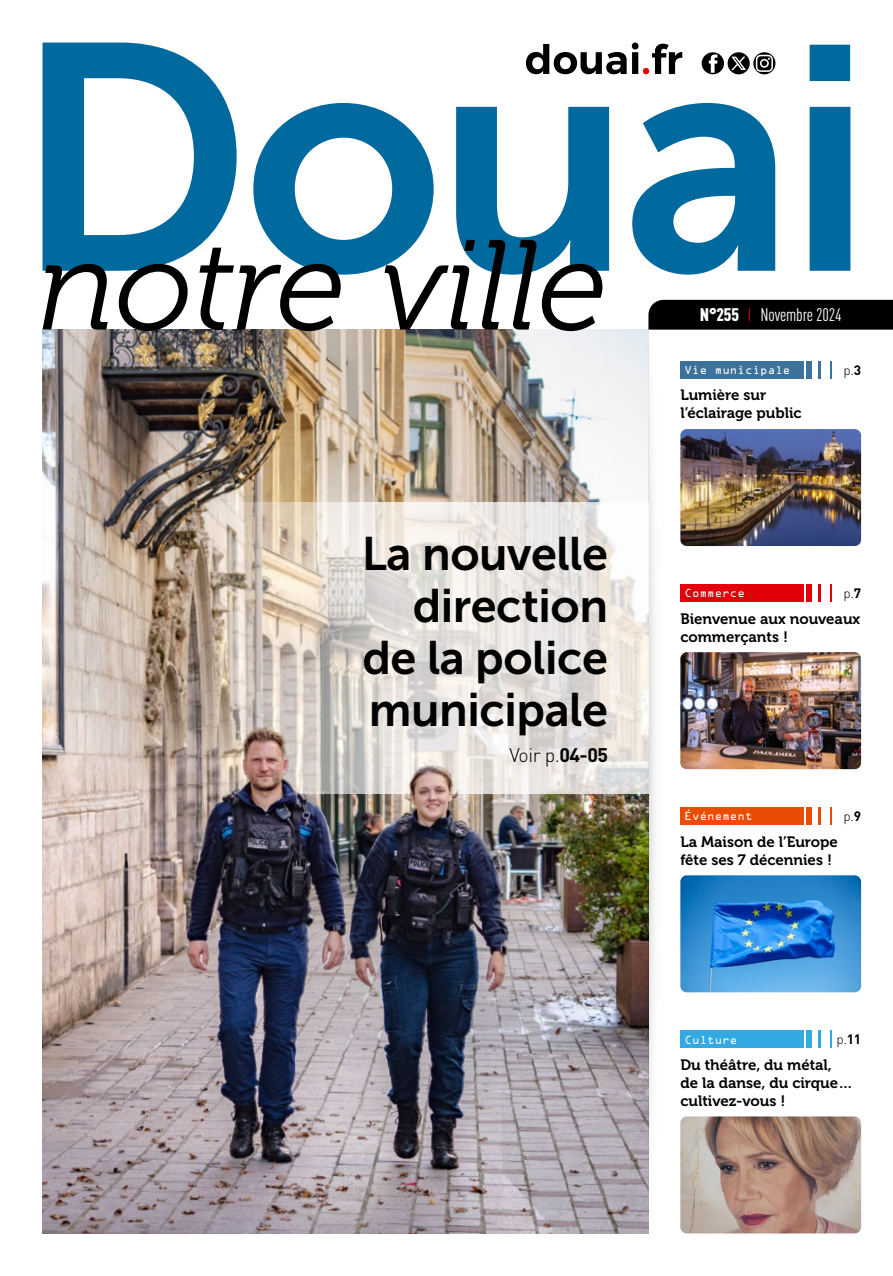
<style>
.page{position:relative;width:893px;height:1276px;background:#fff}
.page>*{position:absolute;margin:0;border:0;box-sizing:border-box;transform-origin:0 0}
.t1{font:46.8px/52.1px "Museo Sans 700";letter-spacing:-.01em;color:#000;text-align:right}
.t2{font:300 19.5px "DIN Pro";color:#000}
.t3{font:condensed 18px "DIN Pro";letter-spacing:-.01em;color:#fff}
.t4{font:15px/18px "Museo 700";color:#000}
.t5{font:300 13.5px "DIN Pro";color:#000}
.t6{font:10.5px "OCRA Alternate";color:#fff}
.s1{font-weight:700}
.s2{font-weight:900}
.s3{color:#e3000b}
</style>
<div class="page">
<svg style="left:43px;top:43px;width:807px;height:232px"></svg>
<img style="left:43px;top:330px;width:605px;height:903px">
<div style="left:648px;top:300px;width:245px;height:30px;background:#000"></div>
<img style="left:629px;top:327px;width:43px;height:872px">
<svg style="left:526px;top:43px;width:156px;height:31px"></svg>
<svg style="left:702px;top:52px;width:73px;height:22px"></svg>
<svg style="left:43px;top:240px;width:559px;height:91px"></svg>
<img style="left:680px;top:652px;width:181px;height:117px">
<div style="left:680px;top:584px;width:124px;height:17px;background:#e3000b"></div>
<div style="left:806px;top:584px;width:6px;height:17px;background:#e3000b"></div>
<hr style="left:818px;top:584px;width:3px;height:17px;background:#e3000b">
<svg style="left:830px;top:584px;width:1px;height:17px"></svg>
<img style="left:680px;top:1116px;width:181px;height:117px">
<div style="left:680px;top:1031px;width:124px;height:17px;background:#34a9e1"></div>
<div style="left:806px;top:1031px;width:6px;height:17px;background:#34a9e1"></div>
<hr style="left:818px;top:1031px;width:3px;height:17px;background:#34a9e1">
<svg style="left:830px;top:1031px;width:1px;height:17px"></svg>
<img style="left:680px;top:429px;width:181px;height:117px">
<div style="left:680px;top:361px;width:124px;height:17px;background:#3c729b"></div>
<div style="left:806px;top:361px;width:6px;height:17px;background:#3c729b"></div>
<hr style="left:818px;top:361px;width:3px;height:17px;background:#3c729b">
<svg style="left:830px;top:361px;width:1px;height:17px"></svg>
<img style="left:680px;top:875px;width:181px;height:117px">
<div style="left:680px;top:808px;width:124px;height:17px;background:#e94c05"></div>
<div style="left:806px;top:808px;width:6px;height:17px;background:#e94c05"></div>
<hr style="left:818px;top:808px;width:3px;height:17px;background:#e94c05">
<svg style="left:830px;top:808px;width:1px;height:17px"></svg>
<svg style="left:181px;top:503px;width:467px;height:291px;background:#dbd3cc"></svg>
<h1 class="t1" style="left:362px;top:528px;width:248px">La nouvelle direction de la police municipale</h1>
<h2 class="t2" style="left:509px;top:740px;width:100px">Voir p.<span class="s1">04-05</span></h2>
<p class="t3" style="left:700px;top:302px;width:143px"><span class="s2">N°255</span> <span class="s3">I</span> Novembre 2024</p>
<p class="t6" style="left:685px;top:365px;width:107px">Vie municipale</p>
<p class="t4" style="left:680px;top:386px;width:123px">Lumière sur l’éclairage public</p>
<p class="t5" style="left:844px;top:359px;width:19px">p.<span class="s1">3</span></p>
<p class="t5" style="left:844px;top:583px;width:19px">p.<span class="s1">7</span></p>
<p class="t4" style="left:680px;top:609px;width:181px">Bienvenue aux nouveaux commerçants !</p>
<p class="t6" style="left:685px;top:589px;width:62px">Commerce</p>
<p class="t6" style="left:685px;top:812px;width:70px">Evenement</p>
<p class="t5" style="left:844px;top:806px;width:19px">p.<span class="s1">9</span></p>
<p class="t6" style="left:685px;top:812px;width:47px">Cultur</p>
<p class="t4" style="left:680px;top:832px;width:159px">La Maison de l’Europe fête ses 7 décennies !</p>
<p class="t6" style="left:685px;top:1035px;width:54px">Culture</p>
<p class="t5" style="left:837px;top:1029px;width:26px">p.<span class="s1">11</span></p>
<p class="t4" style="left:680px;top:1056px;width:174px">Du théâtre, du métal, de la danse, du cirque… cultivez-vous !</p>
</div>
